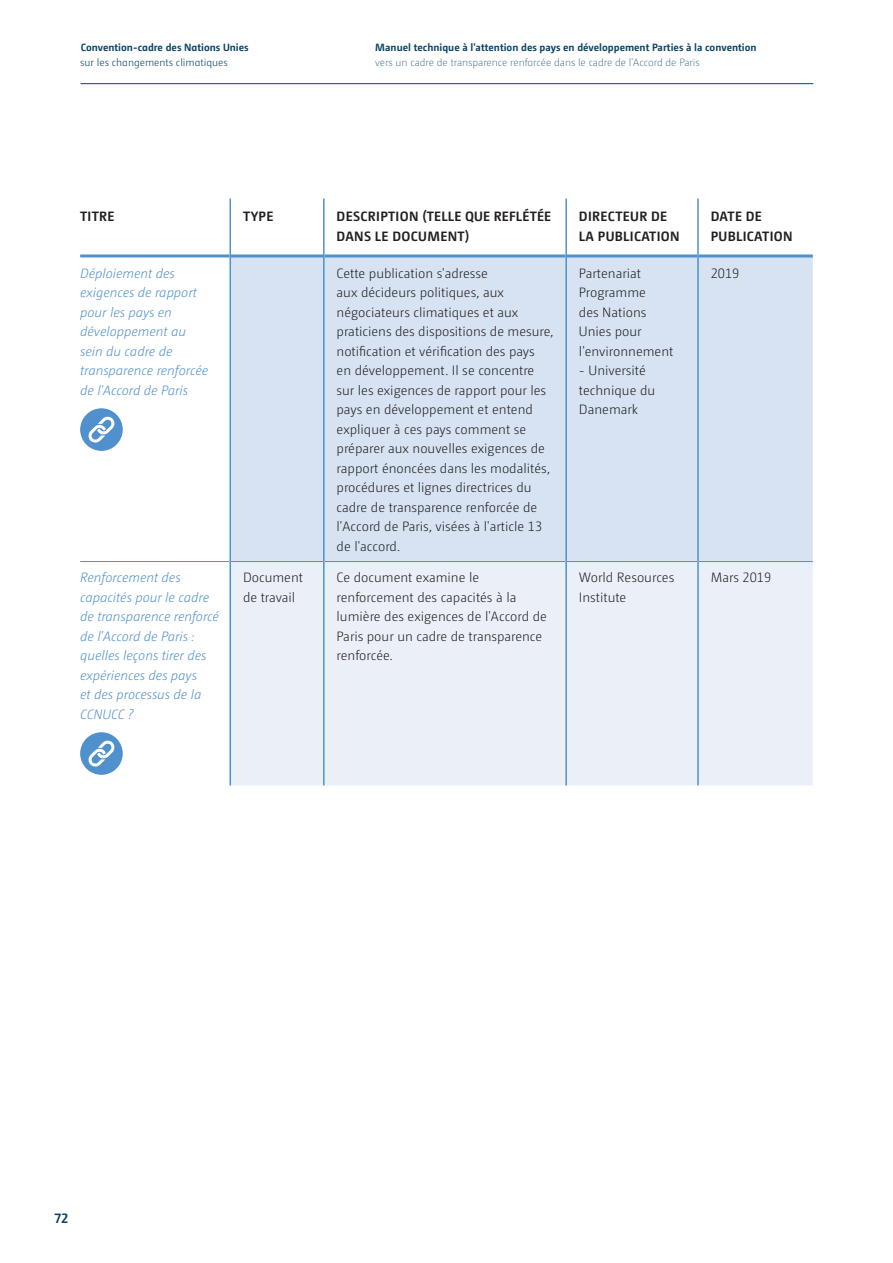
<style>
.page{position:relative;width:893px;height:1263px;background:#fff}
.page>*{position:absolute;margin:0;border:0;box-sizing:border-box;transform-origin:0 0}
.Table_text{font:300 13.5px/19.5px "Camingo Dos Pro";color:#231f20}
.Table_head_2{font:italic 300 13.5px/19.5px "Camingo Dos Pro";color:#5090cc}
.Table_head{font:700 13.5px/19.5px "Camingo Dos Pro";letter-spacing:.025em;color:#231f20}
.t1{font:700 13.5px "Camingo Dos Pro";color:#094263}
.t2{font:700 10.5px "Camingo Dos Pro";color:#094263}
.t3{font:200 10.5px "Camingo Dos Pro";color:#094263}
.t4{font:300 10.5px "Camingo Dos Pro";color:#094263}
</style>
<div class="page">
<hr style="left:81px;top:83px;width:732px;height:1px;background:#094263">
<div style="left:231px;top:257px;width:582px;height:304px;background:#d7e3f3"></div>
<div style="left:231px;top:562px;width:582px;height:223px;background:#ebf0f8"></div>
<hr style="left:80px;top:254px;width:149px;height:3px;background:#5090cc">
<hr style="left:231px;top:254px;width:92px;height:3px;background:#5090cc">
<hr style="left:325px;top:254px;width:240px;height:3px;background:#5090cc">
<hr style="left:567px;top:254px;width:130px;height:3px;background:#5090cc">
<hr style="left:699px;top:254px;width:114px;height:3px;background:#5090cc">
<hr style="left:80px;top:561px;width:149px;height:1px;background:#5090cc">
<hr style="left:231px;top:561px;width:92px;height:1px;background:#5090cc">
<hr style="left:325px;top:561px;width:240px;height:1px;background:#5090cc">
<hr style="left:567px;top:561px;width:130px;height:1px;background:#5090cc">
<hr style="left:699px;top:561px;width:114px;height:1px;background:#5090cc">
<hr style="left:323px;top:199px;width:2px;height:57px;background:#5090cc">
<hr style="left:565px;top:199px;width:2px;height:57px;background:#5090cc">
<hr style="left:697px;top:199px;width:2px;height:57px;background:#5090cc">
<hr style="left:323px;top:256px;width:2px;height:305px;background:#5090cc">
<hr style="left:565px;top:256px;width:2px;height:305px;background:#5090cc">
<hr style="left:697px;top:256px;width:2px;height:305px;background:#5090cc">
<hr style="left:323px;top:561px;width:2px;height:224px;background:#5090cc">
<hr style="left:565px;top:561px;width:2px;height:224px;background:#5090cc">
<hr style="left:697px;top:561px;width:2px;height:224px;background:#5090cc">
<hr style="left:229px;top:199px;width:2px;height:57px;background:#5090cc">
<hr style="left:229px;top:256px;width:2px;height:305px;background:#5090cc">
<hr style="left:229px;top:561px;width:2px;height:224px;background:#5090cc">
<div style="left:80px;top:408px;width:43px;height:43px;background:#5090cc;border-radius:50%"></div>
<svg style="left:88px;top:416px;width:27px;height:27px"></svg>
<div style="left:80px;top:732px;width:43px;height:43px;background:#5090cc;border-radius:50%"></div>
<svg style="left:88px;top:740px;width:27px;height:27px"></svg>
<p class="t2" style="left:81px;top:41px;width:170px">Convention-cadre des Nations Unies</p>
<p class="t4" style="left:80px;top:56px;width:149px">sur les changements climatiques</p>
<p class="t2" style="left:375px;top:41px;width:383px">Manuel technique à l'attention des pays en développement Parties à la convention</p>
<p class="t3" style="left:375px;top:57px;width:326px">vers un cadre de transparence renforcée dans le cadre de l'Accord de Paris</p>
<p class="Table_head" style="left:80px;top:207px;width:36px">TITRE</p>
<p class="Table_head" style="left:243px;top:207px;width:32px">TYPE</p>
<p class="Table_head" style="left:337px;top:207px;width:216px">DESCRIPTION (TELLE QUE REFLÉTÉE<br>DANS LE DOCUMENT)</p>
<p class="Table_head" style="left:579px;top:207px;width:102px">DIRECTEUR DE<br>LA PUBLICATION</p>
<p class="Table_head" style="left:711px;top:207px;width:83px">DATE DE<br>PUBLICATION</p>
<p class="Table_head_2" style="left:80px;top:263px;width:129px">Déploiement des exigences de rapport pour les pays en développement au sein du cadre de transparence renforcée de l'Accord de Paris</p>
<p class="Table_text" style="left:337px;top:263px;width:218px">Cette publication s'adresse<br>aux décideurs politiques, aux négociateurs climatiques et aux praticiens des dispositions de mesure, notification et vérification des pays<br>en développement. Il se concentre sur les exigences de rapport pour les pays en développement et entend expliquer à ces pays comment se préparer aux nouvelles exigences de rapport énoncées dans les modalités, procédures et lignes directrices du cadre de transparence renforcée de l'Accord de Paris, visées à l'article 13 de l'accord.</p>
<p class="Table_text" style="left:579px;top:263px;width:96px">Partenariat<br>Programme<br>des Nations<br>Unies pour l'environnement</p>
<p class="Table_text" style="left:711px;top:263px;width:30px">2019</p>
<p class="Table_text" style="left:579px;top:361px;width:78px">- Université technique du<br>Danemark</p>
<p class="Table_head_2" style="left:80px;top:568px;width:140px">Renforcement des capacités pour le cadre de transparence renforcé de l'Accord de Paris : quelles leçons tirer des expériences des pays<br>et des processus de la<br>CCNUCC ?</p>
<p class="Table_text" style="left:243px;top:568px;width:62px">Document de travail</p>
<p class="Table_text" style="left:337px;top:568px;width:212px">Ce document examine le renforcement des capacités à la lumière des exigences de l'Accord de<br>Paris pour un cadre de transparence renforcée.</p>
<p class="Table_text" style="left:579px;top:568px;width:97px">World Resources<br>Institute</p>
<p class="Table_text" style="left:711px;top:568px;width:62px">Mars 2019</p>
<p class="t1" style="left:54px;top:1210px;width:16px">72</p>
</div>
